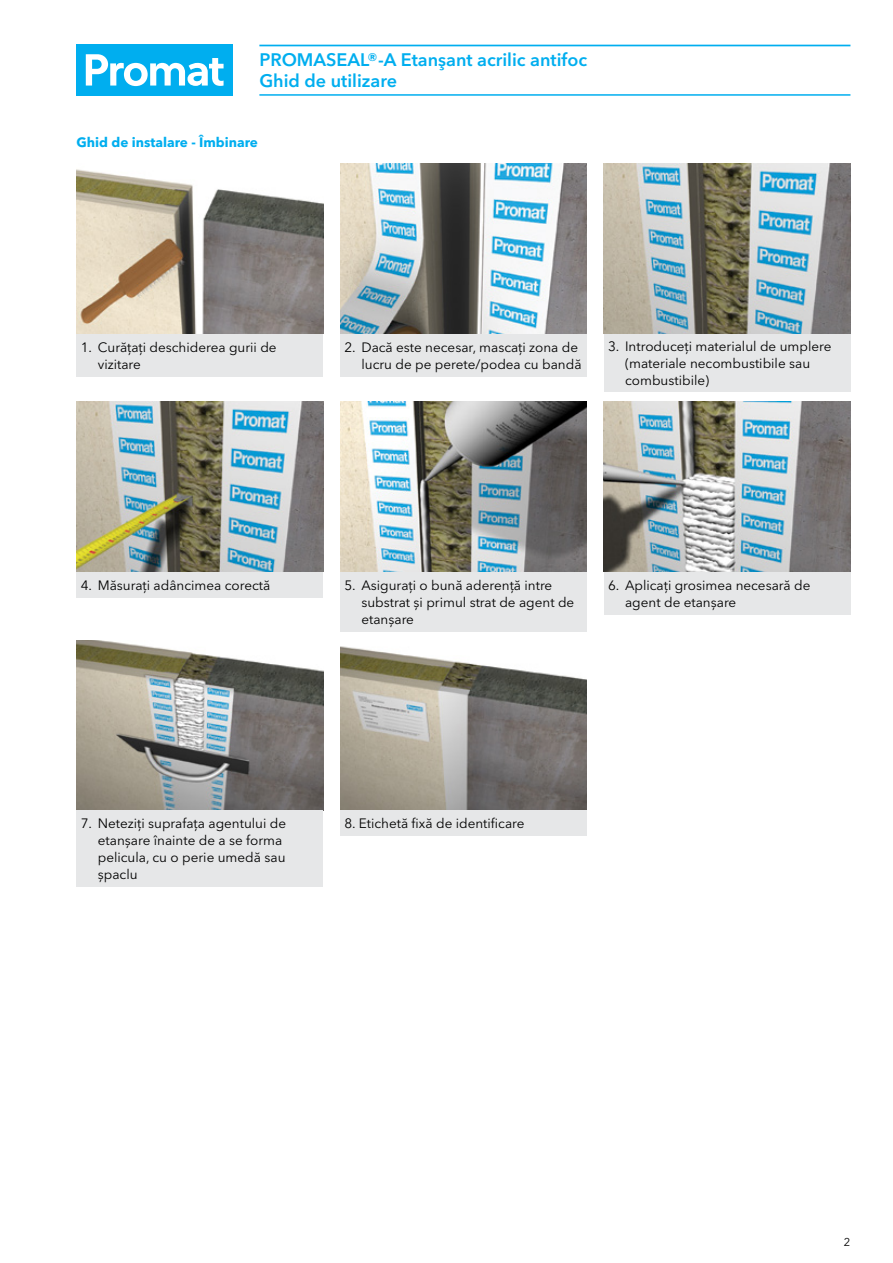
<style>
.page{position:relative;width:893px;height:1263px;background:#fff}
.page>*{position:absolute;margin:0;border:0;box-sizing:border-box;transform-origin:0 0}
.t1{font:600 18px/21.3px "Avenir Next W1 G";color:#00aeef}
.t2{font:13.5px/17px "Avenir Next W1 G";color:#000}
.t3{font:700 13.5px "Avenir Next W1 G";color:#00aeef}
.t4{font:11.25px "Avenir Next W1 G";color:#000}
</style>
<div class="page">
<div style="left:77px;top:45px;width:156px;height:51px;background:#00aeef"></div>
<svg style="left:86px;top:54px;width:138px;height:32px"></svg>
<img style="left:77px;top:169px;width:246px;height:165px">
<img style="left:340px;top:402px;width:247px;height:170px">
<img style="left:604px;top:402px;width:246px;height:170px">
<img style="left:604px;top:164px;width:246px;height:170px">
<img style="left:77px;top:640px;width:246px;height:170px">
<img style="left:77px;top:402px;width:246px;height:170px">
<img style="left:340px;top:646px;width:247px;height:164px">
<img style="left:340px;top:164px;width:247px;height:170px">
<hr style="left:259px;top:45px;width:591px;height:1px;background:#00aeef">
<hr style="left:259px;top:94px;width:591px;height:2px;background:#00aeef">
<div style="left:77px;top:334px;width:246px;height:42px;background:#e6e7e8"></div>
<div style="left:340px;top:572px;width:247px;height:59px;background:#e6e7e8"></div>
<div style="left:340px;top:334px;width:247px;height:42px;background:#e6e7e8"></div>
<div style="left:604px;top:572px;width:246px;height:42px;background:#e6e7e8"></div>
<div style="left:604px;top:334px;width:246px;height:57px;background:#e6e7e8"></div>
<div style="left:77px;top:810px;width:246px;height:77px;background:#e6e7e8"></div>
<div style="left:77px;top:572px;width:246px;height:25px;background:#e6e7e8"></div>
<div style="left:340px;top:810px;width:247px;height:26px;background:#e6e7e8"></div>
<h1 class="t1" style="left:259px;top:49px;width:329px">PROMASEAL®-A Etanşant acrilic antifoc<br>Ghid de utilizare</h1>
<p class="t3" style="left:77px;top:134px;width:183px">Ghid de instalare - Îmbinare</p>
<p class="t2" style="left:98px;top:338px;width:180px;text-indent:-17px">1. Curățați deschiderea gurii de vizitare</p>
<p class="t2" style="left:344px;top:338px;width:239px;text-align:right">2. Dacă este necesar, mascați zona de lucru de pe perete/podea cu bandă</p>
<p class="t2" style="left:625px;top:337px;width:208px;text-indent:-17px">3. Introduceți materialul de umplere (materiale necombustibile sau combustibile)</p>
<p class="t2" style="left:81px;top:577px;width:191px">4. Măsurați adâncimea corectă</p>
<p class="t2" style="left:361px;top:577px;width:214px;text-indent:-17px">5. Asigurați o bună aderență intre substrat și primul strat de agent de etanșare</p>
<p class="t2" style="left:625px;top:577px;width:187px;text-indent:-17px">6. Aplicați grosimea necesară de agent de etanșare</p>
<p class="t2" style="left:98px;top:815px;width:190px;text-indent:-17px">7. Neteziți suprafața agentului de etanșare înainte de a se forma pelicula, cu o perie umedă sau șpaclu</p>
<p class="t2" style="left:344px;top:815px;width:182px">8. Etichetă fixă de identificare</p>
<p class="t4" style="left:844px;top:1235px;width:8px">2</p>
</div>
